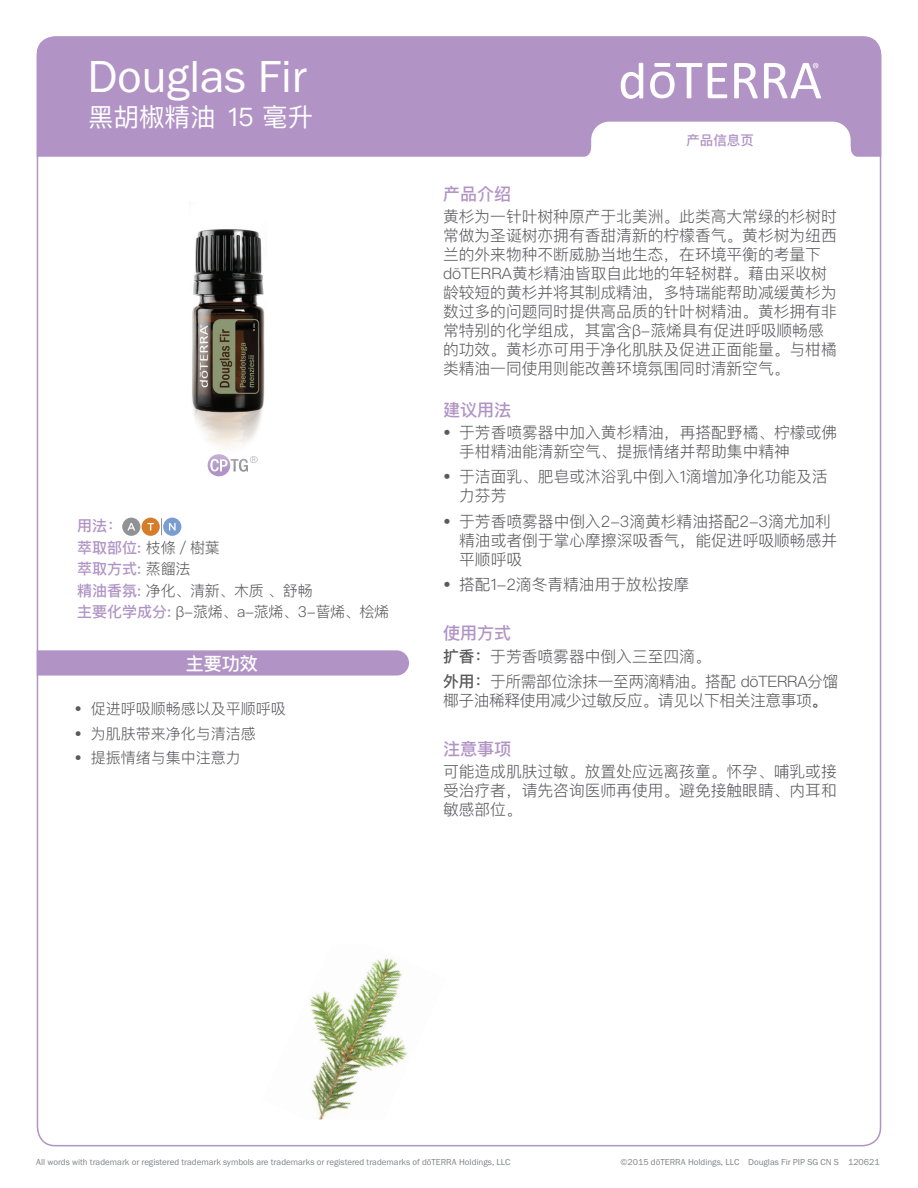
<style>
.page{position:relative;width:918px;height:1188px;background:#fff}
.page>*{position:absolute;margin:0;border:0;box-sizing:border-box;transform-origin:0 0}
.t1{font:46.5px "Franklin Gothic URW Boo";color:#fff}
.t2{font:25.5px "Ping Fang SC";color:#fff}
.t3{font:500 18px "Ping Fang SC";color:#fff}
.t4{font:500 17.1px "Ping Fang SC";color:#b194c5}
.t5{font:300 15.75px/18.9px "Ping Fang SC";color:#5a5a5d}
.t6{font:300 15.75px/25.7px "Ping Fang SC";letter-spacing:-.025em;color:#5a5a5d}
.t7{font:300 15px/21.5px "Ping Fang SC";letter-spacing:-.02em;color:#5a5a5d}
.t8{font:300 15px "Ping Fang SC";color:#5a5a5d}
.t9{font:500 13.5px "Ping Fang SC";color:#b194c5}
.t10{font:9px "Franklin Gothic URW Boo";color:#808285}
.s1{font-weight:500;color:#b194c5}
.s2{font-weight:500}
</style>
<div class="page">
<div style="left:37px;top:36px;width:844px;height:121px;background:#b194c5"></div>
<svg style="left:734px;top:63px;width:24px;height:35px"></svg>
<svg style="left:708px;top:63px;width:19px;height:35px"></svg>
<svg style="left:650px;top:63px;width:52px;height:35px"></svg>
<svg style="left:621px;top:63px;width:22px;height:36px"></svg>
<svg style="left:764px;top:63px;width:57px;height:35px"></svg>
<svg style="left:581px;top:122px;width:280px;height:35px"></svg>
<svg style="left:161px;top:518px;width:1px;height:17px"></svg>
<div style="left:163px;top:518px;width:18px;height:18px;background:#799cd1;border-radius:50%"></div>
<svg style="left:169px;top:523px;width:7px;height:8px"></svg>
<div style="left:142px;top:518px;width:18px;height:18px;background:#d77c29;border-radius:50%"></div>
<svg style="left:148px;top:523px;width:6px;height:8px"></svg>
<div style="left:122px;top:518px;width:18px;height:18px;background:#919295;border-radius:50%"></div>
<svg style="left:127px;top:523px;width:8px;height:8px"></svg>
<svg style="left:37px;top:650px;width:372px;height:26px"></svg>
<svg style="left:209px;top:470px;width:39px;height:6px"></svg>
<img style="left:192px;top:229px;width:73px;height:241px">
<img style="left:310px;top:958px;width:98px;height:162px">
<h1 class="t1" style="left:87px;top:47px;width:221px">Douglas Fir</h1>
<h2 class="t2" style="left:88px;top:101px;width:227px">黑胡椒精油 15 毫升</h2>
<p class="t7" style="left:77px;top:515px;width:314px"><span class="s1">用法：<br>萃取部位:</span> 枝條／樹葉<br><span class="s1">萃取方式:</span> 蒸餾法<br><span class="s1">精油香氛:</span> 净化、清新、木质、舒畅<br><span class="s1">主要化学成分:</span> β-蒎烯、a-蒎烯、3-蒈烯、桧烯</p>
<p class="t3" style="left:186px;top:652px;width:74px">主要功效</p>
<p class="t8" style="left:75px;top:699px;width:213px">• 促进呼吸顺畅感以及平顺呼吸</p>
<p class="t8" style="left:75px;top:724px;width:183px">• 为肌肤带来净化与清洁感</p>
<p class="t8" style="left:75px;top:749px;width:168px">• 提振情绪与集中注意力</p>
<p class="t9" style="left:686px;top:132px;width:69px">产品信息页</p>
<p class="t4" style="left:443px;top:184px;width:70px">产品介绍</p>
<p class="t5" style="left:443px;top:207px;width:395px">黄杉为一针叶树种原产于北美洲。此类高大常绿的杉树时常做为圣诞树亦拥有香甜清新的柠檬香气。黄杉树为纽西兰的外来物种不断威胁当地生态，在环境平衡的考量下dōTERRA黄杉精油皆取自此地的年轻树群。藉由采收树龄较短的黄杉并将其制成精油，多特瑞能帮助减缓黄杉为数过多的问题同时提供高品质的针叶树精油。黄杉拥有非常特别的化学组成，其富含β-蒎烯具有促进呼吸顺畅感的功效。黄杉亦可用于净化肌肤及促进正面能量。与柑橘类精油一同使用则能改善环境氛围同时清新空气。</p>
<p class="t4" style="left:443px;top:399px;width:70px">建议用法</p>
<p class="t5" style="left:459px;top:423px;width:379px;text-indent:-16px">• 于芳香喷雾器中加入黄杉精油，再搭配野橘、柠檬或佛手柑精油能清新空气、提振情绪并帮助集中精神</p>
<p class="t5" style="left:459px;top:467px;width:370px;text-indent:-16px">• 于洁面乳、肥皂或沐浴乳中倒入1滴增加净化功能及活力芬芳</p>
<p class="t5" style="left:459px;top:512px;width:379px;text-indent:-16px">• 于芳香喷雾器中倒入2-3滴黄杉精油搭配2-3滴尤加利精油或者倒于掌心摩擦深吸香气，能促进呼吸顺畅感并平顺呼吸</p>
<p class="t5" style="left:443px;top:576px;width:248px">• 搭配1-2滴冬青精油用于放松按摩</p>
<p class="t4" style="left:443px;top:623px;width:70px">使用方式</p>
<p class="t6" style="left:443px;top:643px;width:397px"><span class="s2">扩香：</span>于芳香喷雾器中倒入三至四滴。<br><span class="s2">外用：</span>于所需部位涂抹一至两滴精油。搭配 dōTERRA分馏</p>
<p class="t6" style="left:443px;top:688px;width:386px">椰子油稀释使用减少过敏反应。请见以下相关注意事项<span class="s2">。</span></p>
<p class="t4" style="left:443px;top:738px;width:70px">注意事项</p>
<p class="t5" style="left:443px;top:762px;width:395px;text-align:justify">可能造成肌肤过敏。放置处应远离孩童。怀孕、哺乳或接受治疗者，请先咨询医师再使用。避免接触眼睛、内耳和敏感部位。</p>
<p class="t10" style="left:36px;top:1156px;width:476px">All words with trademark or registered trademark symbols are trademarks or registered trademarks of dōTERRA Holdings, LLC</p>
<p class="t10" style="left:621px;top:1156px;width:261px">©2015 dōTERRA Holdings, LLC Douglas Fir PIP SG CN S 120621</p>
</div>
